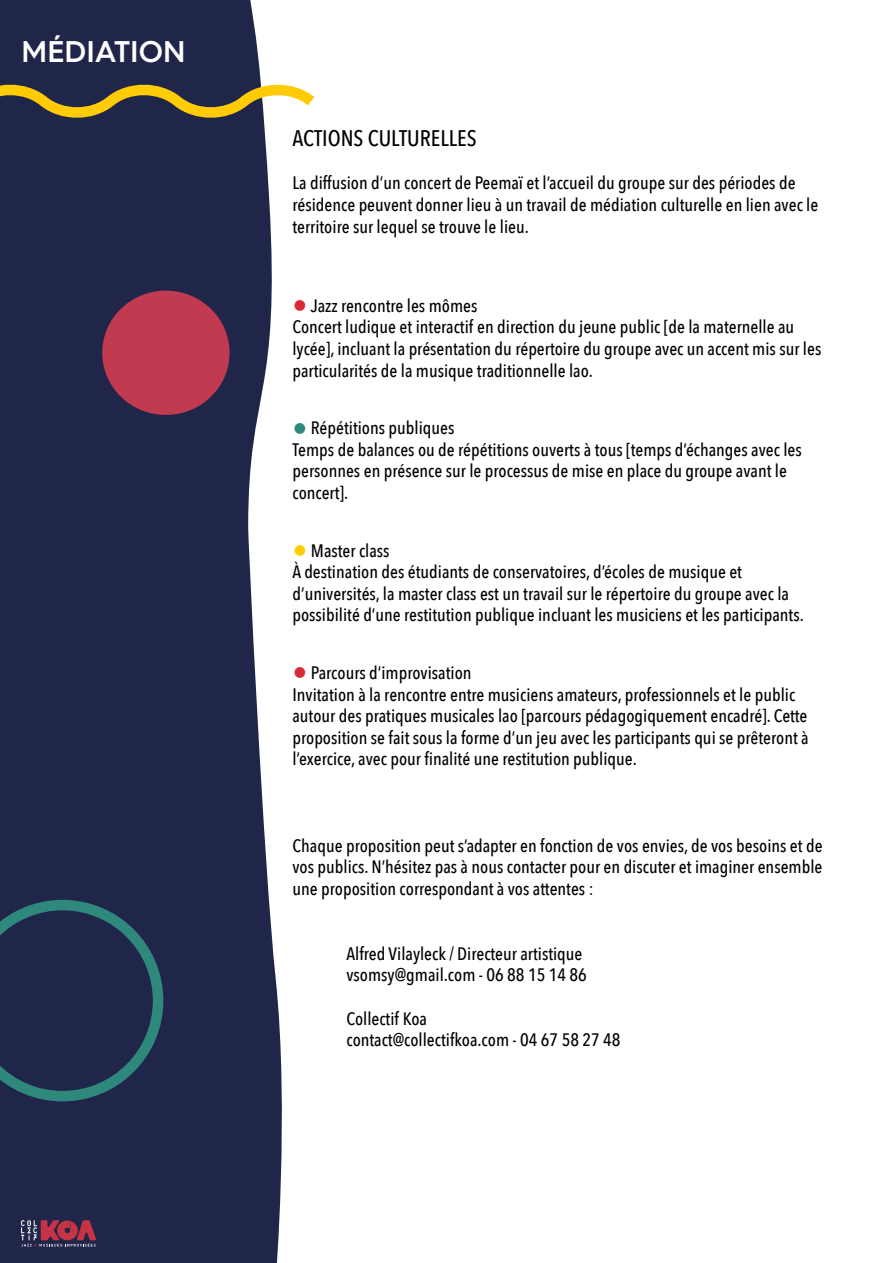
<style>
.page{position:relative;width:893px;height:1263px;background:#fff}
.page>*{position:absolute;margin:0;border:0;box-sizing:border-box;transform-origin:0 0}
.t1{font:600 30px "Hurme Geometric Sans 4";color:#fff}
.t2{font:500 22.5px "Avenir Next Condensed";color:#000}
.t3{font:500 18px/21.6px "Avenir Next Condensed";color:#000}
.s1{font-size:30px;color:#d92b35}
.s2{font-size:30px;color:#2f887c}
.s3{font-size:30px;color:#ffcf01}
</style>
<div class="page">
<svg style="left:220px;top:0;width:62px;height:1263px;fill:#20264a"></svg>
<div style="left:0;top:0;width:220px;height:1263px;background:#20264a"></div>
<svg style="left:0;top:71px;width:315px;height:60px"></svg>
<svg style="left:21px;top:1220px;width:75px;height:27px"></svg>
<svg style="left:0;top:900px;width:163px;height:201px"></svg>
<div style="left:102px;top:291px;width:128px;height:124px;background:#c13a50;border-radius:50%"></div>
<h1 class="t1" style="left:22px;top:30px;width:165px">MÉDIATION</h1>
<p class="t2" style="left:292px;top:125px;width:186px">ACTIONS CULTURELLES</p>
<p class="t3" style="left:292px;top:172px;width:527px">La diffusion d’un concert de Peemaï et l’accueil du groupe sur des périodes de résidence peuvent donner lieu à un travail de médiation culturelle en lien avec le territoire sur lequel se trouve le lieu.</p>
<p class="t3" style="left:292px;top:295px;width:530px"><span class="s1">•</span> Jazz rencontre les mômes<br>Concert ludique et interactif en direction du jeune public [de la maternelle au lycée], incluant la présentation du répertoire du groupe avec un accent mis sur les particularités de la musique traditionnelle lao.</p>
<p class="t3" style="left:292px;top:417px;width:511px"><span class="s2">•</span> Répétitions publiques<br>Temps de balances ou de répétitions ouverts à tous [temps d’échanges avec les personnes en présence sur le processus de mise en place du groupe avant le concert].</p>
<p class="t3" style="left:292px;top:539px;width:513px"><span class="s3">•</span> Master class<br>À destination des étudiants de conservatoires, d’écoles de musique et d’universités, la master class est un travail sur le répertoire du groupe avec la possibilité d’une restitution publique incluant les musiciens et les participants.</p>
<p class="t3" style="left:292px;top:662px;width:518px"><span class="s1">•</span> Parcours d’improvisation<br>Invitation à la rencontre entre musiciens amateurs, professionnels et le public autour des pratiques musicales lao [parcours pédagogiquement encadré]. Cette proposition se fait sous la forme d’un jeu avec les participants qui se prêteront à l’exercice, avec pour finalité une restitution publique.</p>
<p class="t3" style="left:292px;top:835px;width:532px;text-align:justify">Chaque proposition peut s’adapter en fonction de vos envies, de vos besoins et de vos publics. N’hésitez pas à nous contacter pour en discuter et imaginer ensemble une proposition correspondant à vos attentes :</p>
<p class="t3" style="left:346px;top:943px;width:242px">Alfred Vilayleck / Directeur artistique vsomsy@gmail.com - 06 88 15 14 86</p>
<p class="t3" style="left:346px;top:1007px;width:276px">Collectif Koa<br>contact@collectifkoa.com - 04 67 58 27 48</p>
</div>
